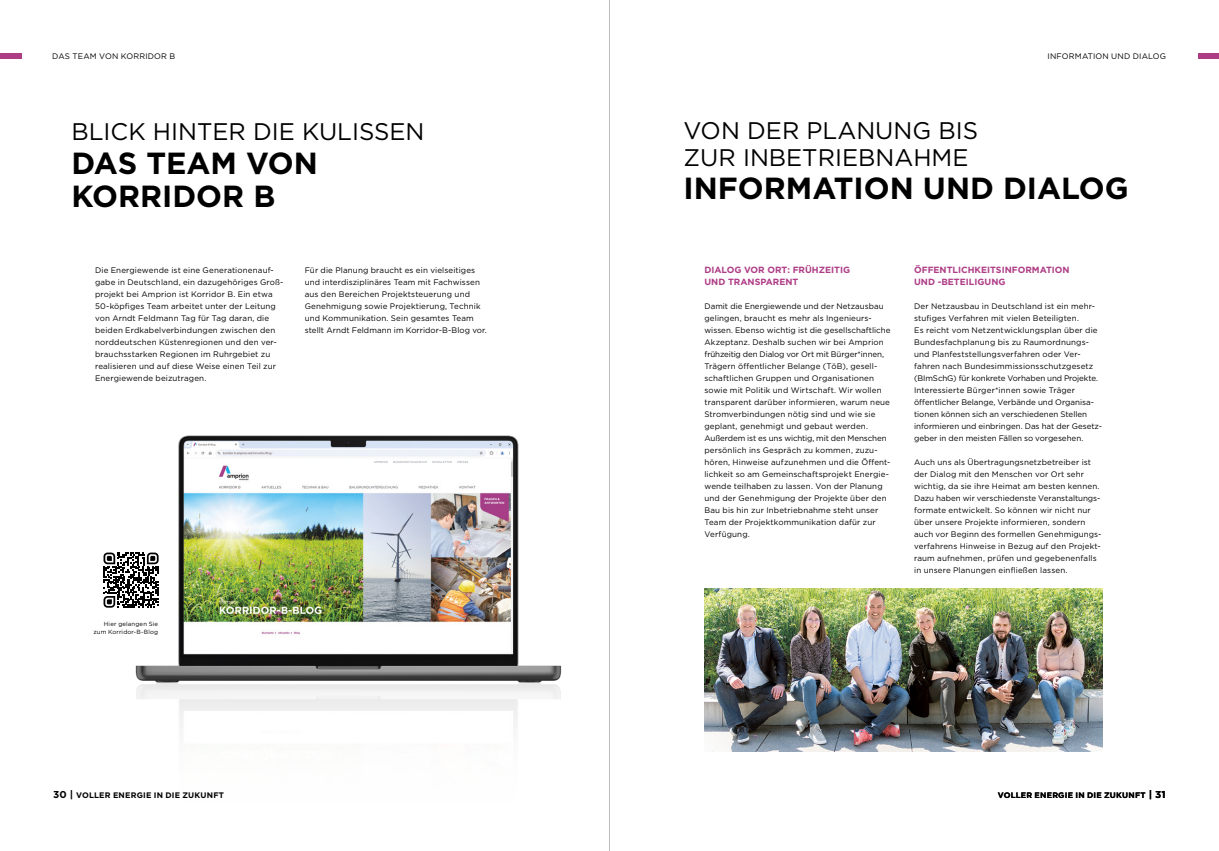
<style>
.page{position:relative;width:1219px;height:851px;background:#fff}
.page>*{position:absolute;margin:0;border:0;box-sizing:border-box;transform-origin:0 0}
.t1{font:700 30.5px/33.5px "Gotham";color:#000}
.t2{font:24px/26.4px "Gotham";color:#000}
.t3{font:700 9px/12px "Gotham";color:#ae3d86}
.t4{font:8px/12px "Gotham";letter-spacing:.015em;color:#000}
.t5{font:700 8px "Gotham";letter-spacing:.025em;color:#000}
.t6{font:6px/8px "Gotham";letter-spacing:.025em;color:#000;text-align:right}
.s1{font-size:10px}
</style>
<div class="page">
<img style="left:103px;top:435px;width:459px;height:293px">
<img style="left:705px;top:588px;width:398px;height:163px">
<div style="left:1198px;top:53px;width:21px;height:6px;background:#ae3d86"></div>
<div style="left:0;top:53px;width:21px;height:6px;background:#ae3d86"></div>
<hr style="left:609px;top:0;width:1px;height:850px;background:#bebdbc">
<p class="t4" style="left:52px;top:50px;width:124px">DAS TEAM VON KORRIDOR B</p>
<p class="t4" style="left:1047px;top:50px;width:120px">INFORMATION UND DIALOG</p>
<h2 class="t2" style="left:72px;top:118px;width:354px">BLICK HINTER DIE KULISSEN</h2>
<h1 class="t1" style="left:72px;top:146px;width:248px">DAS TEAM VON<br>KORRIDOR B</h1>
<p class="t4" style="left:95px;top:264px;width:190px">Die Energiewende ist eine Generationenauf&shy;gabe in Deutschland, ein dazugehöriges Groß&shy;projekt bei Amprion ist Korridor B. Ein etwa 50-köpfiges Team arbeitet unter der Leitung von Arndt Feldmann Tag für Tag daran, die beiden Erdkabelverbindungen zwischen den norddeutschen Küstenregionen und den ver&shy;brauchsstarken Regionen im Ruhrgebiet zu realisieren und auf diese Weise einen Teil zur Energiewende beizutragen.</p>
<p class="t4" style="left:305px;top:264px;width:184px">Für die Planung braucht es ein vielseitiges und interdisziplinäres Team mit Fachwissen aus den Bereichen Projektsteuerung und Genehmigung sowie Projektierung, Technik und Kommunikation. Sein gesamtes Team stellt Arndt Feldmann im Korridor-B-Blog vor.</p>
<p class="t6" style="left:93px;top:619px;width:66px">Hier gelangen Sie zum Korridor-B-Blog</p>
<h2 class="t2" style="left:684px;top:117px;width:296px">VON DER PLANUNG BIS<br>ZUR INBETRIEBNAHME</h2>
<h1 class="t1" style="left:684px;top:171px;width:447px">INFORMATION UND DIALOG</h1>
<p class="t3" style="left:704px;top:263px;width:147px">DIALOG VOR ORT: FRÜHZEITIG<br>UND TRANSPARENT</p>
<p class="t4" style="left:704px;top:300px;width:188px">Damit die Energiewende und der Netzausbau gelingen, braucht es mehr als Ingenieurs&shy;wissen. Ebenso wichtig ist die gesellschaftliche Akzeptanz. Deshalb suchen wir bei Amprion frühzeitig den Dialog vor Ort mit Bürger*innen, Trägern öffentlicher Belange (TöB), gesell&shy;schaftlichen Gruppen und Organisationen sowie mit Politik und Wirtschaft. Wir wollen transparent darüber informieren, warum neue Stromverbindungen nötig sind und wie sie geplant, genehmigt und gebaut werden.<br>Außerdem ist es uns wichtig, mit den Menschen persönlich ins Gespräch zu kommen, zuzu&shy;hören, Hinweise aufzunehmen und die Öffent&shy;lichkeit so am Gemeinschaftsprojekt Energie&shy;wende teilhaben zu lassen. Von der Planung und der Genehmigung der Projekte über den Bau bis hin zur Inbetriebnahme steht unser Team der Projektkommunikation dafür zur Verfügung.</p>
<p class="t3" style="left:914px;top:263px;width:157px">ÖFFENTLICHKEITSINFORMATION<br>UND -BETEILIGUNG</p>
<p class="t4" style="left:914px;top:300px;width:189px">Der Netzausbau in Deutschland ist ein mehr&shy;stufiges Verfahren mit vielen Beteiligten.<br>Es reicht vom Netzentwicklungsplan über die Bundesfachplanung bis zu Raumordnungs&shy;und Planfeststellungsverfahren oder Ver&shy;fahren nach Bundesimmissionsschutzgesetz (BImSchG) für konkrete Vorhaben und Projekte.<br>Interessierte Bürger*innen sowie Träger öffentlicher Belange, Verbände und Organisa&shy;tionen können sich an verschiedenen Stellen informieren und einbringen. Das hat der Gesetz&shy;geber in den meisten Fällen so vorgesehen.</p>
<p class="t4" style="left:914px;top:456px;width:189px">Auch uns als Übertragungsnetzbetreiber ist der Dialog mit den Menschen vor Ort sehr wichtig, da sie ihre Heimat am besten kennen.<br>Dazu haben wir verschiedenste Veranstaltungs&shy;formate entwickelt. So können wir nicht nur über unsere Projekte informieren, sondern auch vor Beginn des formellen Genehmigungs&shy;verfahrens Hinweise in Bezug auf den Projekt&shy;raum aufnehmen, prüfen und gegebenenfalls in unsere Planungen einfließen lassen.</p>
<p class="t5" style="left:53px;top:789px;width:172px"><span class="s1">30 |</span> VOLLER ENERGIE IN DIE ZUKUNFT</p>
<p class="t5" style="left:998px;top:789px;width:169px">VOLLER ENERGIE IN DIE ZUKUNFT <span class="s1">| 31</span></p>
</div>
